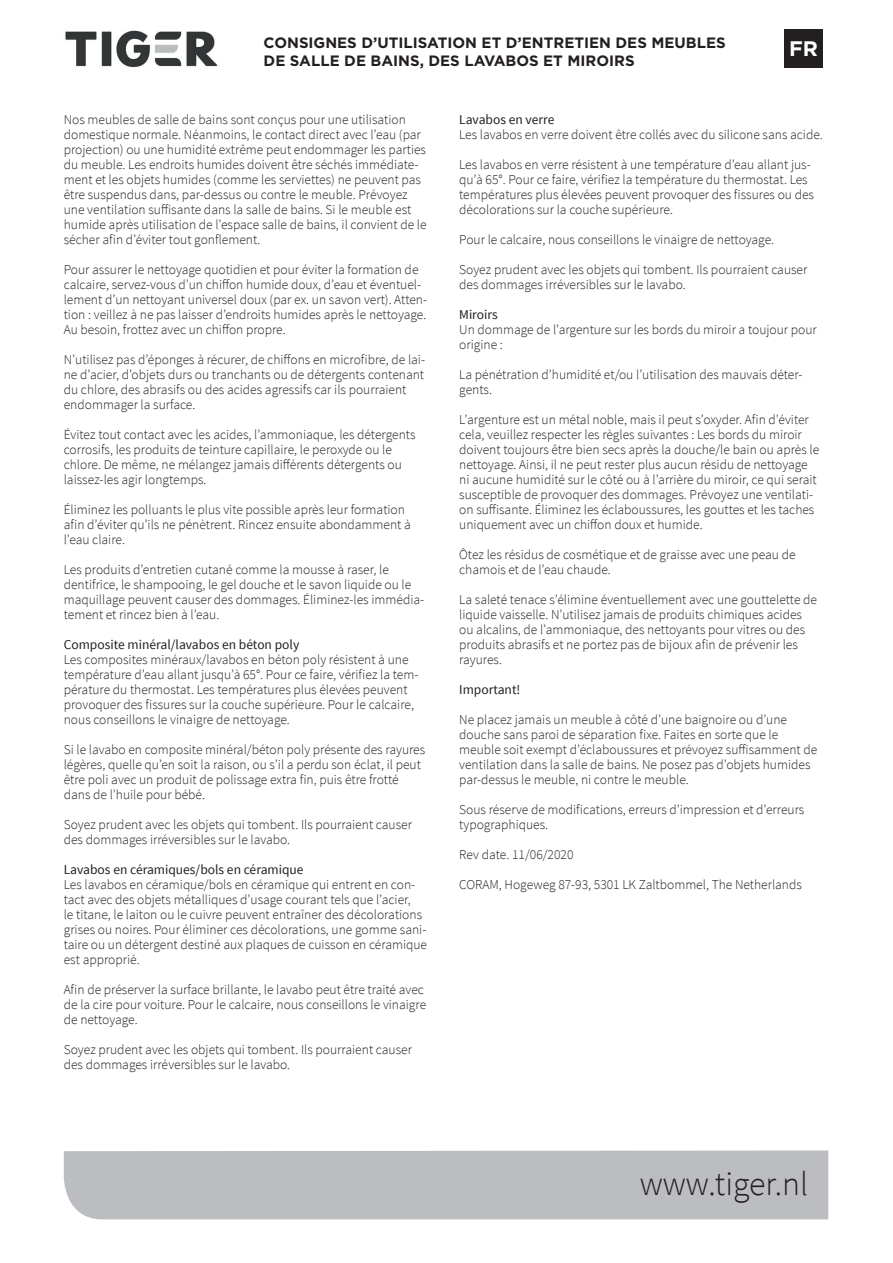
<style>
.page{position:relative;width:893px;height:1263px;background:#fff}
.page>*{position:absolute;margin:0;border:0;box-sizing:border-box;transform-origin:0 0}
.t1{font:300 33.75px "Source Sans Pro";color:#231f20}
.t2{font:700 21px "Gotham";color:#fff}
.t3{font:700 15px/18px "Gotham";color:#231f20}
.t4{font:300 13.5px/15px "Source Sans Pro";color:#231f20}
.t5{font:13.5px "Source Sans Pro";color:#231f20}
</style>
<div class="page">
<div style="left:784px;top:29px;width:39px;height:39px;background:#231f20"></div>
<img style="left:65px;top:30px;width:153px;height:37px">
<div style="left:64px;top:1150px;width:764px;height:69px;background:#bcbdc0"></div>
<p class="t3" style="left:264px;top:34px;width:463px">CONSIGNES D’UTILISATION ET D’ENTRETIEN DES MEUBLES<br>DE SALLE DE BAINS, DES LAVABOS ET MIROIRS</p>
<h2 class="t2" style="left:789px;top:34px;width:30px">FR</h2>
<p class="t4" style="left:64px;top:112px;width:364px">Nos meubles de salle de bains sont conçus pour une utilisation domestique normale. Néanmoins, le contact direct avec l’eau (par projection) ou une humidité extrême peut endommager les parties du meuble. Les endroits humides doivent être séchés immédiate&shy;ment et les objets humides (comme les serviettes) ne peuvent pas être suspendus dans, par-dessus ou contre le meuble. Prévoyez une ventilation suffisante dans la salle de bains. Si le meuble est humide après utilisation de l’espace salle de bains, il convient de le sécher afin d’éviter tout gonflement.</p>
<p class="t4" style="left:64px;top:262px;width:365px">Pour assurer le nettoyage quotidien et pour éviter la formation de calcaire, servez-vous d’un chiffon humide doux, d’eau et éventuel&shy;lement d’un nettoyant universel doux (par ex. un savon vert). Atten&shy;tion : veillez à ne pas laisser d’endroits humides après le nettoyage.<br>Au besoin, frottez avec un chiffon propre.</p>
<p class="t4" style="left:64px;top:352px;width:363px">N’utilisez pas d’éponges à récurer, de chiffons en microfibre, de lai&shy;ne d’acier, d’objets durs ou tranchants ou de détergents contenant du chlore, des abrasifs ou des acides agressifs car ils pourraient endommager la surface.</p>
<p class="t4" style="left:64px;top:427px;width:353px">Évitez tout contact avec les acides, l’ammoniaque, les détergents corrosifs, les produits de teinture capillaire, le peroxyde ou le chlore. De même, ne mélangez jamais différents détergents ou laissez-les agir longtemps.</p>
<p class="t4" style="left:64px;top:502px;width:349px">Éliminez les polluants le plus vite possible après leur formation afin d’éviter qu’ils ne pénètrent. Rincez ensuite abondamment à l’eau claire.</p>
<p class="t4" style="left:64px;top:562px;width:362px">Les produits d’entretien cutané comme la mousse à raser, le dentifrice, le shampooing, le gel douche et le savon liquide ou le maquillage peuvent causer des dommages. Éliminez-les immédia&shy;tement et rincez bien à l’eau.</p>
<p class="t5" style="left:64px;top:636px;width:237px">Composite minéral/lavabos en béton poly</p>
<p class="t4" style="left:64px;top:652px;width:356px">Les composites minéraux/lavabos en béton poly résistent à une température d’eau allant jusqu’à 65°. Pour ce faire, vérifiez la tem&shy;pérature du thermostat. Les températures plus élevées peuvent provoquer des fissures sur la couche supérieure. Pour le calcaire, nous conseillons le vinaigre de nettoyage.</p>
<p class="t4" style="left:64px;top:742px;width:363px">Si le lavabo en composite minéral/béton poly présente des rayures légères, quelle qu’en soit la raison, ou s’il a perdu son éclat, il peut être poli avec un produit de polissage extra fin, puis être frotté dans de l’huile pour bébé.</p>
<p class="t4" style="left:64px;top:817px;width:350px">Soyez prudent avec les objets qui tombent. Ils pourraient causer des dommages irréversibles sur le lavabo.</p>
<p class="t5" style="left:64px;top:861px;width:241px">Lavabos en céramiques/bols en céramique</p>
<p class="t4" style="left:64px;top:877px;width:365px">Les lavabos en céramique/bols en céramique qui entrent en con&shy;tact avec des objets métalliques d’usage courant tels que l’acier,<br>le titane, le laiton ou le cuivre peuvent entraîner des décolorations grises ou noires. Pour éliminer ces décolorations, une gomme sani&shy;taire ou un détergent destiné aux plaques de cuisson en céramique est approprié.</p>
<p class="t4" style="left:64px;top:982px;width:364px">Afin de préserver la surface brillante, le lavabo peut être traité avec de la cire pour voiture. Pour le calcaire, nous conseillons le vinaigre de nettoyage.</p>
<p class="t4" style="left:64px;top:1042px;width:350px">Soyez prudent avec les objets qui tombent. Ils pourraient causer des dommages irréversibles sur le lavabo.</p>
<p class="t5" style="left:459px;top:111px;width:97px">Lavabos en verre</p>
<p class="t4" style="left:459px;top:127px;width:365px">Les lavabos en verre doivent être collés avec du silicone sans acide.</p>
<p class="t4" style="left:459px;top:157px;width:356px">Les lavabos en verre résistent à une température d’eau allant jus&shy;qu’à 65°. Pour ce faire, vérifiez la température du thermostat. Les températures plus élevées peuvent provoquer des fissures ou des décolorations sur la couche supérieure.</p>
<p class="t4" style="left:459px;top:232px;width:316px">Pour le calcaire, nous conseillons le vinaigre de nettoyage.</p>
<p class="t4" style="left:459px;top:262px;width:350px">Soyez prudent avec les objets qui tombent. Ils pourraient causer des dommages irréversibles sur le lavabo.</p>
<p class="t5" style="left:459px;top:306px;width:40px">Miroirs</p>
<p class="t4" style="left:459px;top:322px;width:359px">Un dommage de l’argenture sur les bords du miroir a toujour pour origine :</p>
<p class="t4" style="left:459px;top:367px;width:345px">La pénétration d’humidité et/ou l’utilisation des mauvais déter&shy;gents.</p>
<p class="t4" style="left:459px;top:412px;width:361px">L’argenture est un métal noble, mais il peut s’oxyder. Afin d’éviter cela, veuillez respecter les règles suivantes : Les bords du miroir doivent toujours être bien secs après la douche/le bain ou après le nettoyage. Ainsi, il ne peut rester plus aucun résidu de nettoyage ni aucune humidité sur le côté ou à l’arrière du miroir, ce qui serait susceptible de provoquer des dommages. Prévoyez une ventilati&shy;on suffisante. Éliminez les éclaboussures, les gouttes et les taches uniquement avec un chiffon doux et humide.</p>
<p class="t4" style="left:459px;top:547px;width:338px">Ôtez les résidus de cosmétique et de graisse avec une peau de chamois et de l’eau chaude.</p>
<p class="t4" style="left:459px;top:592px;width:359px">La saleté tenace s’élimine éventuellement avec une gouttelette de liquide vaisselle. N’utilisez jamais de produits chimiques acides ou alcalins, de l’ammoniaque, des nettoyants pour vitres ou des produits abrasifs et ne portez pas de bijoux afin de prévenir les rayures.</p>
<p class="t5" style="left:459px;top:681px;width:63px">Important!</p>
<p class="t4" style="left:459px;top:712px;width:360px">Ne placez jamais un meuble à côté d’une baignoire ou d’une douche sans paroi de séparation fixe. Faites en sorte que le meuble soit exempt d’éclaboussures et prévoyez suffisamment de ventilation dans la salle de bains. Ne posez pas d’objets humides par-dessus le meuble, ni contre le meuble.</p>
<p class="t4" style="left:459px;top:802px;width:347px">Sous réserve de modifications, erreurs d’impression et d’erreurs typographiques.</p>
<p class="t4" style="left:459px;top:847px;width:116px">Rev date. 11/06/2020</p>
<p class="t4" style="left:459px;top:877px;width:344px">CORAM, Hogeweg 87-93, 5301 LK Zaltbommel, The Netherlands</p>
<h1 class="t1" style="left:640px;top:1163px;width:170px">www.tiger.nl</h1>
</div>
